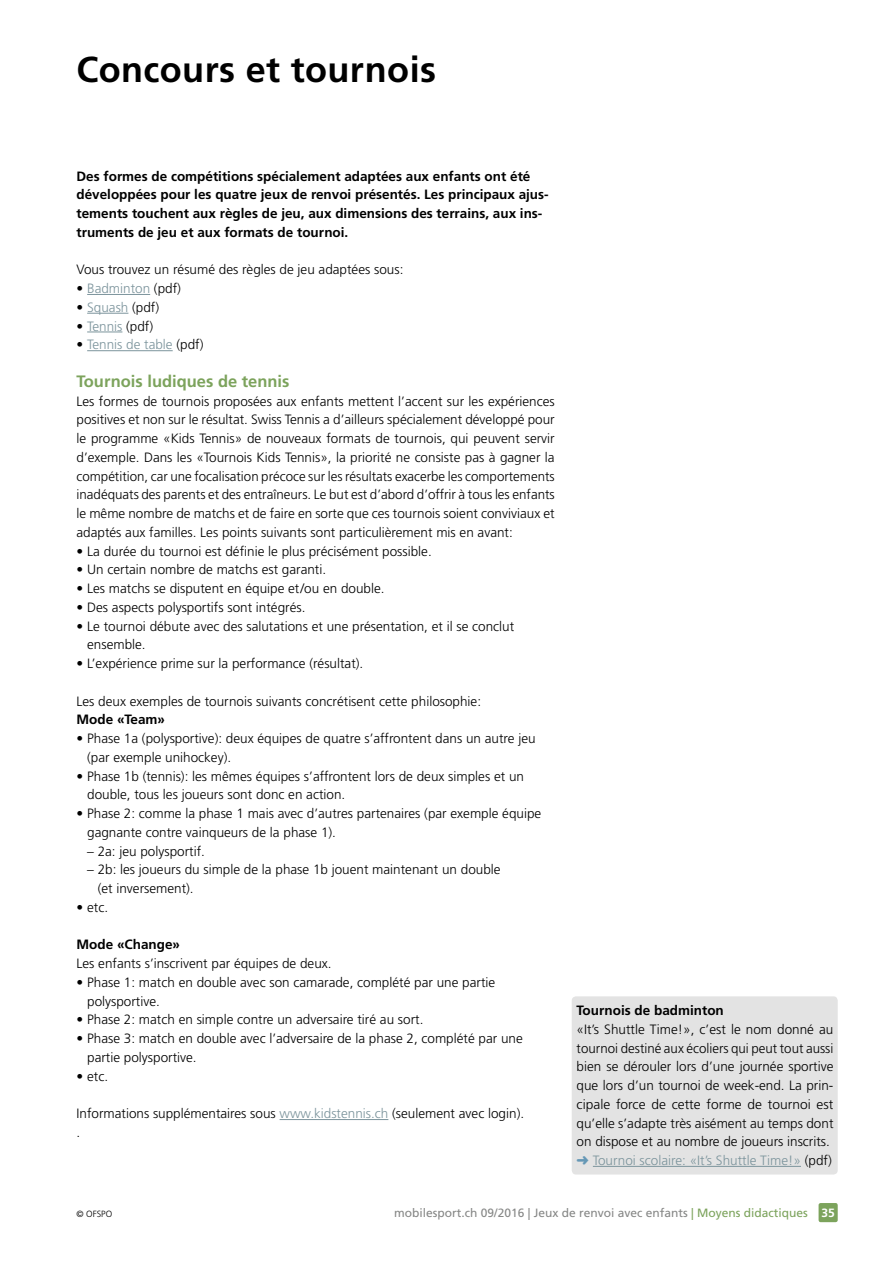
<style>
.page{position:relative;width:893px;height:1263px;background:#fff}
.page>*{position:absolute;margin:0;border:0;box-sizing:border-box;transform-origin:0 0}
.H1_Haupttitel_24pt{font:700 36px "Frutiger LT";letter-spacing:.01em;color:#000}
.H2_Titel_gruen_11pt{font:700 16.5px "Frutiger LT";color:#7ca35c}
.P_LI_Grundtext_f_Auf{font:300 13.5px/18.8px "Frutiger LT";color:#000}
.P_Gundtext_f{font:300 13.5px/18.8px "Frutiger LT";color:#000;text-align:justify}
.P_Kasten_f{font:300 13.5px/18.8px "Frutiger LT";color:#000;text-align:justify}
.P_Lead{font:700 13.5px/18.8px "Frutiger LT";color:#000}
.P_Kasten_f-2{font:300 13.5px "Frutiger LT";color:#7c949c}
.P_LI_Grundtext_f_Auf-2{font:300 13.5px "Frutiger LT";color:#7c949c}
.H3_Titel_4{font:700 13.5px "Frutiger LT";color:#000}
.P_Kasten_f-3{font:700 13.5px "Frutiger LT";color:#000}
.t1{font:12px "Frutiger LT";color:#868786}
.t2{font:300 9px "Frutiger LT";color:#000}
.s1{color:#000}
.s2{color:#7c949c}
.s3{color:#6698b6}
.s4{color:#7ca35c}
.s5{font-weight:700;color:#fff}
</style>
<div class="page">
<div style="left:819px;top:1203px;width:19px;height:19px;background:#7ca35c;border-radius:2px"></div>
<div style="left:572px;top:996px;width:266px;height:178px;background:#e3e3e3;border-radius:4px"></div>
<hr style="left:87px;top:294px;width:63px;height:1px;background:#7c949c">
<hr style="left:87px;top:313px;width:41px;height:1px;background:#7c949c">
<hr style="left:87px;top:332px;width:35px;height:1px;background:#7c949c">
<hr style="left:87px;top:350px;width:86px;height:1px;background:#7c949c">
<hr style="left:280px;top:1119px;width:108px;height:1px;background:#7c949c">
<hr style="left:593px;top:1166px;width:208px;height:1px;background:#7c949c">
<p class="H1_Haupttitel_24pt" style="left:77px;top:49px;width:361px">Concours et tournois</p>
<p class="P_Lead" style="left:77px;top:167px;width:474px">Des formes de compétitions spécialement adaptées aux enfants ont été développées pour les quatre jeux de renvoi présentés. Les principaux ajus&shy;tements touchent aux règles de jeu, aux dimensions des terrains, aux ins&shy;truments de jeu et aux formats de tournoi.</p>
<p class="P_Gundtext_f" style="left:77px;top:260px;width:328px">Vous trouvez un résumé des règles de jeu adaptées sous:</p>
<p class="P_LI_Grundtext_f_Auf-2" style="left:77px;top:281px;width:106px"><span class="s1">•</span> Badminton <span class="s1">(pdf)</span></p>
<p class="P_LI_Grundtext_f_Auf" style="left:77px;top:298px;width:84px">• <span class="s2">Squash</span> (pdf)</p>
<p class="P_LI_Grundtext_f_Auf" style="left:77px;top:317px;width:78px">• <span class="s2">Tennis</span> (pdf)</p>
<p class="P_LI_Grundtext_f_Auf-2" style="left:77px;top:337px;width:128px"><span class="s1">•</span> Tennis de table <span class="s1">(pdf)</span></p>
<h2 class="H2_Titel_gruen_11pt" style="left:77px;top:371px;width:214px">Tournois ludiques de tennis</h2>
<p class="P_Gundtext_f" style="left:77px;top:392px;width:480px">Les formes de tournois proposées aux enfants mettent l’accent sur les expériences positives et non sur le résultat. Swiss Tennis a d’ailleurs spécialement développé pour le programme «Kids Tennis» de nouveaux formats de tournois, qui peuvent servir d’exemple. Dans les «Tournois Kids Tennis», la priorité ne consiste pas à gagner la compétition, car une focalisation précoce sur les résultats exacerbe les comportements inadéquats des parents et des entraîneurs. Le but est d’abord d’offrir à tous les enfants le même nombre de matchs et de faire en sorte que ces tournois soient conviviaux et adaptés aux familles. Les points suivants sont particulièrement mis en avant:</p>
<p class="P_LI_Grundtext_f_Auf" style="left:77px;top:542px;width:357px">• La durée du tournoi est définie le plus précisément possible.</p>
<p class="P_LI_Grundtext_f_Auf" style="left:77px;top:560px;width:251px">• Un certain nombre de matchs est garanti.</p>
<p class="P_LI_Grundtext_f_Auf" style="left:77px;top:579px;width:310px">• Les matchs se disputent en équipe et/ou en double.</p>
<p class="P_LI_Grundtext_f_Auf" style="left:77px;top:598px;width:230px">• Des aspects polysportifs sont intégrés.</p>
<p class="P_LI_Grundtext_f_Auf" style="left:87px;top:617px;width:429px;text-indent:-11px">• Le tournoi débute avec des salutations et une présentation, et il se conclut ensemble.</p>
<p class="P_LI_Grundtext_f_Auf" style="left:77px;top:654px;width:288px">• L’expérience prime sur la performance (résultat).</p>
<p class="P_Gundtext_f" style="left:77px;top:692px;width:406px">Les deux exemples de tournois suivants concrétisent cette philosophie:</p>
<h3 class="H3_Titel_4" style="left:77px;top:712px;width:90px">Mode «Team»</h3>
<p class="P_LI_Grundtext_f_Auf" style="left:87px;top:729px;width:450px;text-indent:-11px">• Phase 1a (polysportive): deux équipes de quatre s’affrontent dans un autre jeu (par exemple unihockey).</p>
<p class="P_LI_Grundtext_f_Auf" style="left:87px;top:767px;width:438px;text-indent:-11px">• Phase 1b (tennis): les mêmes équipes s’affrontent lors de deux simples et un double, tous les joueurs sont donc en action.</p>
<p class="P_LI_Grundtext_f_Auf" style="left:87px;top:804px;width:456px;text-indent:-11px">• Phase 2: comme la phase 1 mais avec d’autres partenaires (par exemple équipe gagnante contre vainqueurs de la phase 1).</p>
<p class="P_LI_Grundtext_f_Auf" style="left:87px;top:842px;width:119px">– 2a: jeu polysportif.</p>
<p class="P_LI_Grundtext_f_Auf" style="left:98px;top:860px;width:404px;text-indent:-11px">– 2b: les joueurs du simple de la phase 1b jouent maintenant un double (et inversement).</p>
<p class="P_LI_Grundtext_f_Auf" style="left:77px;top:898px;width:33px">• etc.</p>
<h3 class="H3_Titel_4" style="left:77px;top:937px;width:105px">Mode «Change»</h3>
<p class="P_Gundtext_f" style="left:77px;top:954px;width:257px">Les enfants s’inscrivent par équipes de deux.</p>
<p class="P_LI_Grundtext_f_Auf" style="left:87px;top:973px;width:410px;text-indent:-11px">• Phase 1: match en double avec son camarade, complété par une partie polysportive.</p>
<p class="P_LI_Grundtext_f_Auf" style="left:77px;top:1010px;width:348px">• Phase 2: match en simple contre un adversaire tiré au sort.</p>
<p class="P_LI_Grundtext_f_Auf" style="left:87px;top:1029px;width:437px;text-indent:-11px">• Phase 3: match en double avec l’adversaire de la phase 2, complété par une partie polysportive.</p>
<p class="P_LI_Grundtext_f_Auf" style="left:77px;top:1067px;width:33px">• etc.</p>
<p class="P_Gundtext_f" style="left:77px;top:1104px;width:449px">Informations supplémentaires sous <span class="s2">www.kidstennis.ch</span> (seulement avec login).</p>
<p class="P_Gundtext_f" style="left:77px;top:1123px;width:5px">.</p>
<p class="P_Kasten_f-3" style="left:577px;top:1002px;width:149px">Tournois de badminton</p>
<p class="P_Kasten_f" style="left:577px;top:1020px;width:258px">«It’s Shuttle Time!», c’est le nom donné au tournoi destiné aux écoliers qui peut tout aussi bien se dérouler lors d’une journée sportive que lors d’un tournoi de week-end. La prin&shy;cipale force de cette forme de tournoi est qu’elle s’adapte très aisément au temps dont on dispose et au nombre de joueurs inscrits.</p>
<p class="P_Kasten_f-2" style="left:577px;top:1153px;width:257px"><span class="s3">➜</span> Tournoi scolaire: «It’s Shuttle Time!» <span class="s1">(pdf)</span></p>
<p class="t2" style="left:77px;top:1209px;width:37px">© OFSPO</p>
<p class="t1" style="left:394px;top:1206px;width:442px">mobilesport.ch 09/2016 | Jeux de renvoi avec enfants <span class="s4">| Moyens didactiques</span> <span class="s5">35</span></p>
</div>
